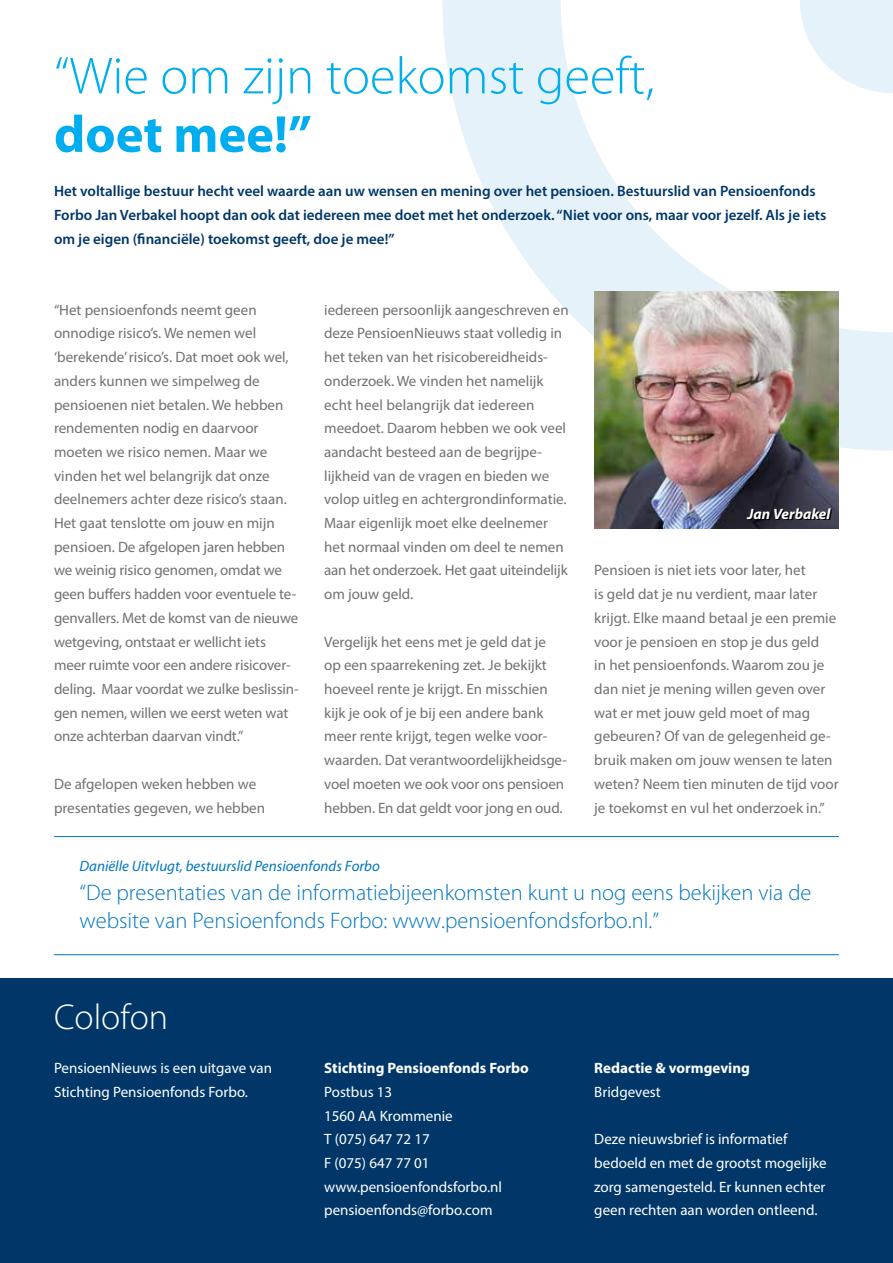
<style>
.page{position:relative;width:893px;height:1263px;background:#fff}
.page>*{position:absolute;margin:0;border:0;box-sizing:border-box;transform-origin:0 0}
.t1{font:300 52.5px "Myriad";color:#00aeef}
.t2{font:700 52.5px "Myriad Pro";color:#00aeef}
.t3{font:300 36px "Myriad";color:#fff}
.t4{font:300 22.5px/28.5px "Myriad";color:#0076c0}
.t5{font:15px/23.7px "Myriad Pro";color:#717073}
.t6{font:15px/23.7px "Myriad Pro";color:#fff}
.t7{font:600 15px/23.7px "Myriad Pro";color:#003768}
.t8{font:700 15px "Myriad Pro";color:#fff}
.t9{font:italic 15px "Myriad";color:#0076c0}
.t10{font:italic 700 15px "Myriad Pro";color:#fff}
</style>
<div class="page">
<svg style="left:442px;top:0;width:451px;height:451px"></svg>
<svg style="left:800px;top:0;width:93px;height:93px"></svg>
<div style="left:0;top:978px;width:893px;height:285px;background:#003768"></div>
<img style="left:594px;top:291px;width:245px;height:237px">
<hr style="left:54px;top:954px;width:785px;height:1px;background:#0076c0">
<hr style="left:54px;top:836px;width:785px;height:1px;background:#0076c0">
<svg style="left:747px;top:509px;width:85px;height:11px"></svg>
<h1 class="t1" style="left:54px;top:50px;width:602px">“Wie om zijn toekomst geeft,</h1>
<h1 class="t2" style="left:54px;top:100px;width:259px">doet mee!”</h1>
<p class="t7" style="left:54px;top:179px;width:774px">Het voltallige bestuur hecht veel waarde aan uw wensen en mening over het pensioen. Bestuurslid van Pensioenfonds<br>Forbo Jan Verbakel hoopt dan ook dat iedereen mee doet met het onderzoek. “Niet voor ons, maar voor jezelf. Als je iets om je eigen (financiële) toekomst geeft, doe je mee!”</p>
<p class="t5" style="left:54px;top:298px;width:246px">“Het pensioenfonds neemt geen onnodige risico’s. We nemen wel ‘berekende’ risico’s. Dat moet ook wel, anders kunnen we simpelweg de pensioenen niet betalen. We hebben rendementen nodig en daarvoor moeten we risico nemen. Maar we vinden het wel belangrijk dat onze deelnemers achter deze risico’s staan.<br>Het gaat tenslotte om jouw en mijn pensioen. De afgelopen jaren hebben we weinig risico genomen, omdat we geen buffers hadden voor eventuele te&shy;genvallers. Met de komst van de nieuwe wetgeving, ontstaat er wellicht iets meer ruimte voor een andere risicover&shy;deling. Maar voordat we zulke beslissin&shy;gen nemen, willen we eerst weten wat onze achterban daarvan vindt.”</p>
<p class="t5" style="left:54px;top:772px;width:213px">De afgelopen weken hebben we presentaties gegeven, we hebben</p>
<p class="t5" style="left:324px;top:298px;width:246px">iedereen persoonlijk aangeschreven en deze PensioenNieuws staat volledig in het teken van het risicobereidheids&shy;onderzoek. We vinden het namelijk echt heel belangrijk dat iedereen meedoet. Daarom hebben we ook veel aandacht besteed aan de begrijpe&shy;lijkheid van de vragen en bieden we volop uitleg en achtergrondinformatie.<br>Maar eigenlijk moet elke deelnemer het normaal vinden om deel te nemen aan het onderzoek. Het gaat uiteindelijk om jouw geld.</p>
<p class="t5" style="left:324px;top:629px;width:244px">Vergelijk het eens met je geld dat je<br>op een spaarrekening zet. Je bekijkt hoeveel rente je krijgt. En misschien kijk je ook of je bij een andere bank meer rente krijgt, tegen welke voor&shy;waarden. Dat verantwoordelijkheidsge&shy;voel moeten we ook voor ons pensioen hebben. En dat geldt voor jong en oud.</p>
<p class="t10" style="left:747px;top:504px;width:85px">Jan Verbakel</p>
<p class="t5" style="left:594px;top:558px;width:246px">Pensioen is niet iets voor later, het<br>is geld dat je nu verdient, maar later krijgt. Elke maand betaal je een premie voor je pensioen en stop je dus geld<br>in het pensioenfonds. Waarom zou je dan niet je mening willen geven over wat er met jouw geld moet of mag gebeuren? Of van de gelegenheid ge&shy;bruik maken om jouw wensen te laten weten? Neem tien minuten de tijd voor je toekomst en vul het onderzoek in.”</p>
<p class="t9" style="left:80px;top:859px;width:302px">Daniëlle Uitvlugt, bestuurslid Pensioenfonds Forbo</p>
<h3 class="t4" style="left:80px;top:879px;width:733px">“De presentaties van de informatiebijeenkomsten kunt u nog eens bekijken via de website van Pensioenfonds Forbo: www.pensioenfondsforbo.nl.”</h3>
<h2 class="t3" style="left:54px;top:999px;width:116px">Colofon</h2>
<p class="t6" style="left:54px;top:1056px;width:220px">PensioenNieuws is een uitgave van<br>Stichting Pensioenfonds Forbo.</p>
<p class="t8" style="left:324px;top:1058px;width:206px">Stichting Pensioenfonds Forbo</p>
<p class="t6" style="left:324px;top:1080px;width:179px">Postbus 13<br>1560 AA Krommenie<br>T (075) 647 72 17<br>F (075) 647 77 01 www.pensioenfondsforbo.nl pensioenfonds@forbo.com</p>
<p class="t8" style="left:594px;top:1058px;width:157px">Redactie &amp; vormgeving</p>
<p class="t6" style="left:594px;top:1080px;width:68px">Bridgevest</p>
<p class="t6" style="left:594px;top:1127px;width:234px">Deze nieuwsbrief is informatief bedoeld en met de grootst mogelijke zorg samengesteld. Er kunnen echter geen rechten aan worden ontleend.</p>
</div>
